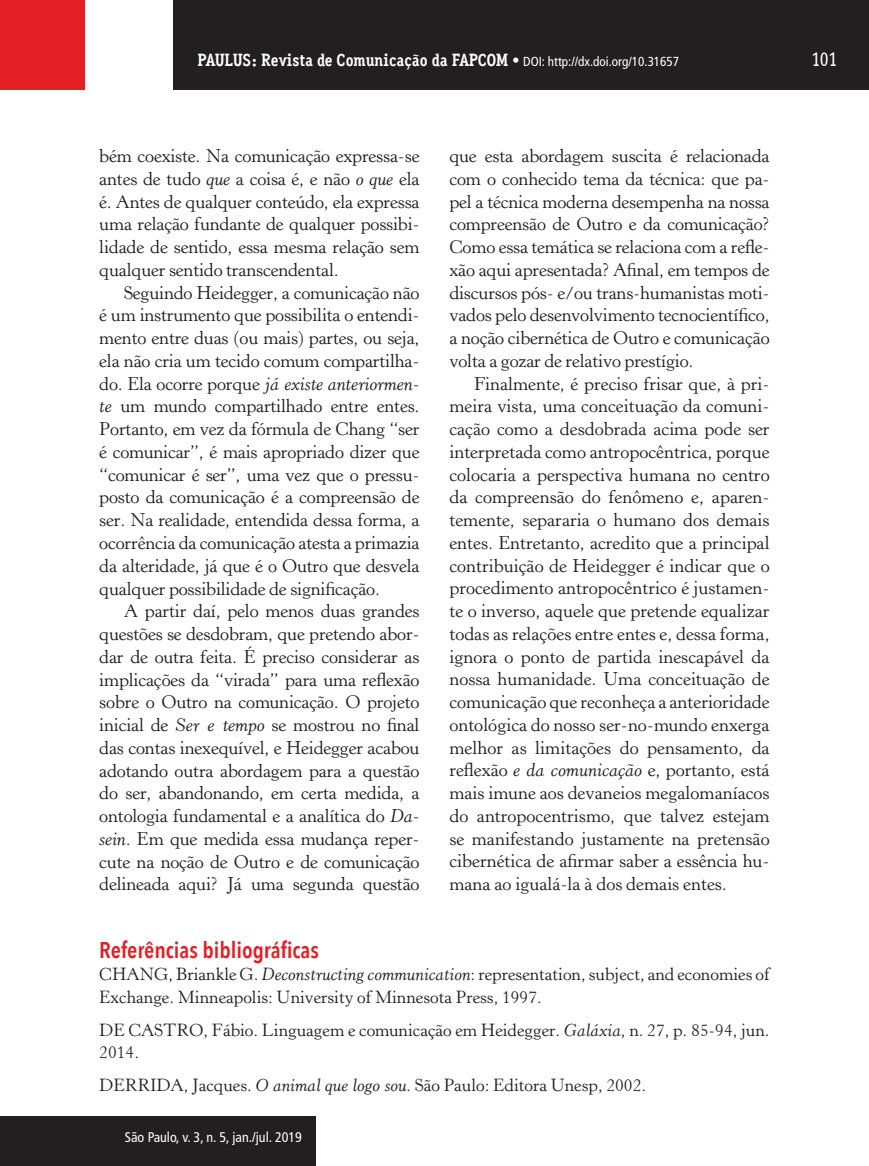
<style>
.page{position:relative;width:869px;height:1166px;background:#fff}
.page>*{position:absolute;margin:0;border:0;box-sizing:border-box;transform-origin:0 0}
.t1{font:600 22.75px "Avenir Next Condensed";color:#e41e25}
.t2{font:500 19.25px "Aaux Office";color:#fff}
.t3{font:18.38px/22.8px "Horley Old Style";letter-spacing:-.01em;color:#231f20;text-align:justify}
.t4{font:17.5px/22.8px "Horley Old Style";color:#231f20}
.t5{font:700 17.5px "Aaux Office";color:#fff}
.t6{font:condensed 14px "Frutiger LT Std";color:#fff}
.s1{font-weight:500}
.s2{font-family:"Frutiger LT Std";font-weight:400;font-stretch:condensed;font-size:13.12px}
.s3{font-style:italic}
</style>
<div class="page">
<div style="left:173px;top:0;width:695px;height:89px;background:#231f20"></div>
<div style="left:0;top:0;width:85px;height:90px;background:#e41e25"></div>
<div style="left:1px;top:1116px;width:314px;height:50px;background:#231f20"></div>
<p class="t5" style="left:197px;top:49px;width:483px">PAULUS: Revista de Comunicação da FAPCOM <span class="s1">•</span> <span class="s2">DOI: http://dx.doi.org/10.31657</span></p>
<p class="t2" style="left:811px;top:48px;width:27px">101</p>
<p class="t3" style="left:99px;top:145px;width:321px">bém coexiste. Na comunicação expressa-se antes de tudo <span class="s3">que</span> a coisa é, e não <span class="s3">o que</span> ela é. Antes de qualquer conteúdo, ela expressa uma relação fundante de qualquer possibi&shy;lidade de sentido, essa mesma relação sem qualquer sentido transcendental.</p>
<p class="t3" style="left:99px;top:282px;width:321px;text-indent:25px">Seguindo Heidegger, a comunicação não é um instrumento que possibilita o entendi&shy;mento entre duas (ou mais) partes, ou seja, ela não cria um tecido comum compartilha&shy;do. Ela ocorre porque <span class="s3">já existe anteriormen&shy;te</span> um mundo compartilhado entre entes.<br>Portanto, em vez da fórmula de Chang “ser é comunicar”, é mais apropriado dizer que “comunicar é ser”, uma vez que o pressu&shy;posto da comunicação é a compreensão de ser. Na realidade, entendida dessa forma, a ocorrência da comunicação atesta a primazia da alteridade, já que é o Outro que desvela qualquer possibilidade de significação.</p>
<p class="t3" style="left:99px;top:600px;width:321px;text-indent:25px">A partir daí, pelo menos duas grandes questões se desdobram, que pretendo abor&shy;dar de outra feita. É preciso considerar as implicações da “virada” para uma reflexão sobre o Outro na comunicação. O projeto inicial de <span class="s3">Ser e tempo</span> se mostrou no final das contas inexequível, e Heidegger acabou adotando outra abordagem para a questão do ser, abandonando, em certa medida, a ontologia fundamental e a analítica do <span class="s3">Da&shy;sein</span>. Em que medida essa mudança reper&shy;cute na noção de Outro e de comunicação delineada aqui? Já uma segunda questão</p>
<p class="t3" style="left:449px;top:145px;width:321px">que esta abordagem suscita é relacionada com o conhecido tema da técnica: que pa&shy;pel a técnica moderna desempenha na nossa compreensão de Outro e da comunicação?<br>Como essa temática se relaciona com a refle&shy;xão aqui apresentada? Afinal, em tempos de discursos pós- e/ou trans-humanistas moti&shy;vados pelo desenvolvimento tecnocientífico, a noção cibernética de Outro e comunicação volta a gozar de relativo prestígio.</p>
<p class="t3" style="left:449px;top:372px;width:321px;text-indent:25px">Finalmente, é preciso frisar que, à pri&shy;meira vista, uma conceituação da comuni&shy;cação como a desdobrada acima pode ser interpretada como antropocêntrica, porque colocaria a perspectiva humana no centro da compreensão do fenômeno e, aparen&shy;temente, separaria o humano dos demais entes. Entretanto, acredito que a principal contribuição de Heidegger é indicar que o procedimento antropocêntrico é justamen&shy;te o inverso, aquele que pretende equalizar todas as relações entre entes e, dessa forma, ignora o ponto de partida inescapável da nossa humanidade. Uma conceituação de comunicação que reconheça a anterioridade ontológica do nosso ser-no-mundo enxerga melhor as limitações do pensamento, da reflexão <span class="s3">e da comunicação</span> e, portanto, está mais imune aos devaneios megalomaníacos do antropocentrismo, que talvez estejam se manifestando justamente na pretensão cibernética de afirmar saber a essência hu&shy;mana ao igualá-la à dos demais entes.</p>
<p class="t1" style="left:99px;top:936px;width:221px">Referências bibliográficas</p>
<p class="t4" style="left:99px;top:963px;width:671px">CHANG, Briankle G. <span class="s3">Deconstructing communication</span>: representation, subject, and economies of<br>Exchange. Minneapolis: University of Minnesota Press, 1997.</p>
<p class="t4" style="left:99px;top:1019px;width:671px">DE CASTRO, Fábio. Linguagem e comunicação em Heidegger. <span class="s3">Galáxia</span>, n. 27, p. 85-94, jun.<br>2014.</p>
<p class="t4" style="left:99px;top:1074px;width:548px">DERRIDA, Jacques. <span class="s3">O animal que logo sou.</span> São Paulo: Editora Unesp, 2002.</p>
<p class="t6" style="left:125px;top:1129px;width:178px">São Paulo, v. 3, n. 5, jan./jul. 2019</p>
</div>
